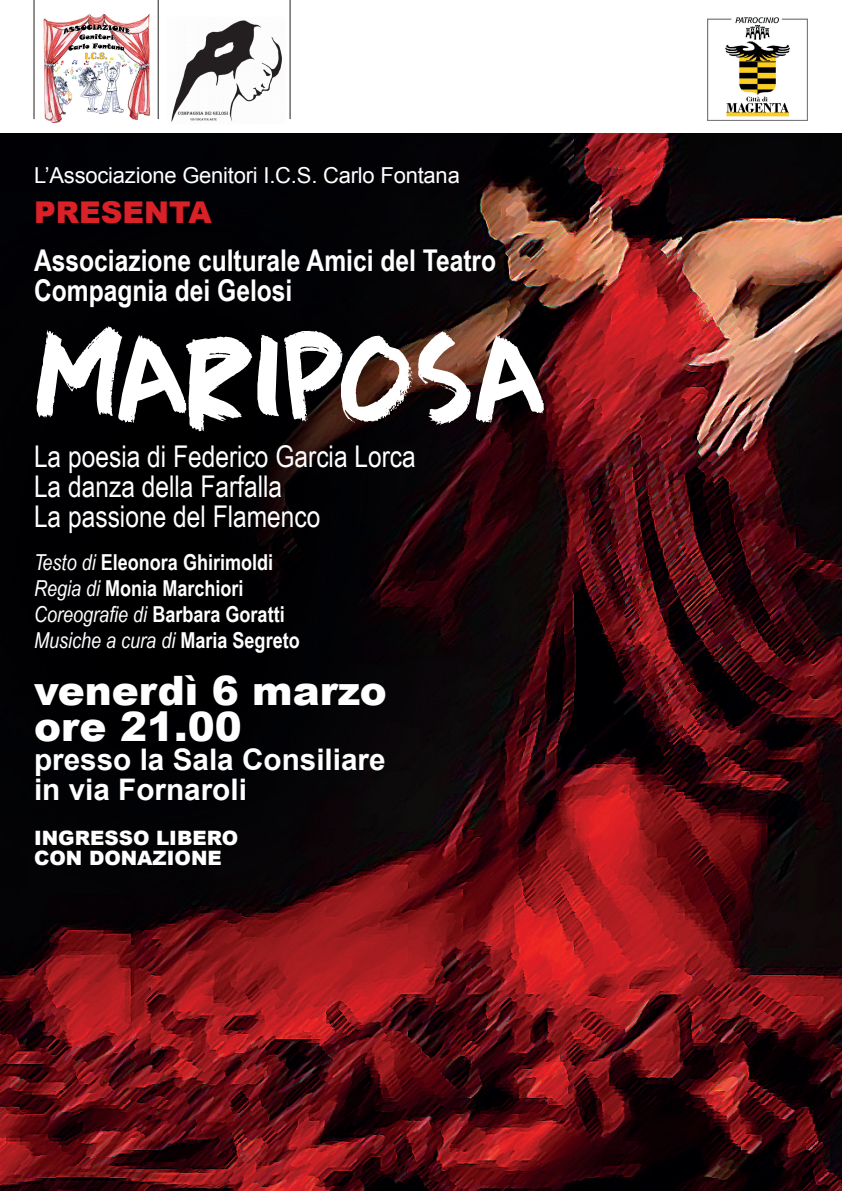
<style>
.page{position:relative;width:842px;height:1191px;background:#fff}
.page>*{position:absolute;margin:0;border:0;box-sizing:border-box;transform-origin:0 0}
.t1{font:132px "DK Full Blast";color:#fff}
.t2{font:900 40.5px/36px "Arial";color:#fff}
.t3{font:700 30px/30px "Arial Narrow";color:#fff}
.t4{font:900 30px "Arial";color:#da2128}
.t5{font:29.9px/29.9px "Arial Narrow";color:#fff}
.t6{font:700 29.7px/29.7px "Arial";color:#fff}
.t7{font:700 22px/26px "Arial Narrow";color:#fff}
.t8{font:22px "Arial";letter-spacing:-.01em;color:#fff}
.t9{font:900 19.8px/19.8px "Arial";color:#fff}
.s1{font-weight:400;font-style:italic}
</style>
<div class="page">
<img style="left:0;top:134px;width:842px;height:1057px">
<img style="left:707px;top:17px;width:101px;height:103px">
<img style="left:34px;top:15px;width:124px;height:108px">
<img style="left:171px;top:20px;width:111px;height:102px">
<hr style="left:34px;top:0;width:1px;height:119px;background:#231f20">
<hr style="left:158px;top:0;width:1px;height:119px;background:#231f20">
<hr style="left:290px;top:0;width:1px;height:119px;background:#231f20">
<p class="t8" style="left:34px;top:160px;width:427px">L’Associazione Genitori I.C.S. Carlo Fontana</p>
<h3 class="t4" style="left:34px;top:190px;width:179px">PRESENTA</h3>
<h3 class="t3" style="left:34px;top:244px;width:464px">Associazione culturale Amici del Teatro<br>Compagnia dei Gelosi</h3>
<h1 class="t1" style="left:34px;top:299px;width:514px">MARIPOSA</h1>
<h3 class="t5" style="left:34px;top:440px;width:383px">La poesia di Federico Garcia Lorca<br>La danza della Farfalla<br>La passione del Flamenco</h3>
<p class="t7" style="left:34px;top:548px;width:267px"><span class="s1">Testo di</span> Eleonora Ghirimoldi<br><span class="s1">Regia di</span> Monia Marchiori<br><span class="s1">Coreografie di</span> Barbara Goratti<br><span class="s1">Musiche a cura di</span> Maria Segreto</p>
<h2 class="t2" style="left:34px;top:671px;width:354px">venerdì 6 marzo ore 21.00</h2>
<h3 class="t6" style="left:34px;top:746px;width:353px">presso la Sala Consiliare in via Fornaroli</h3>
<p class="t9" style="left:34px;top:827px;width:206px">INGRESSO LIBERO<br>CON DONAZIONE</p>
</div>
